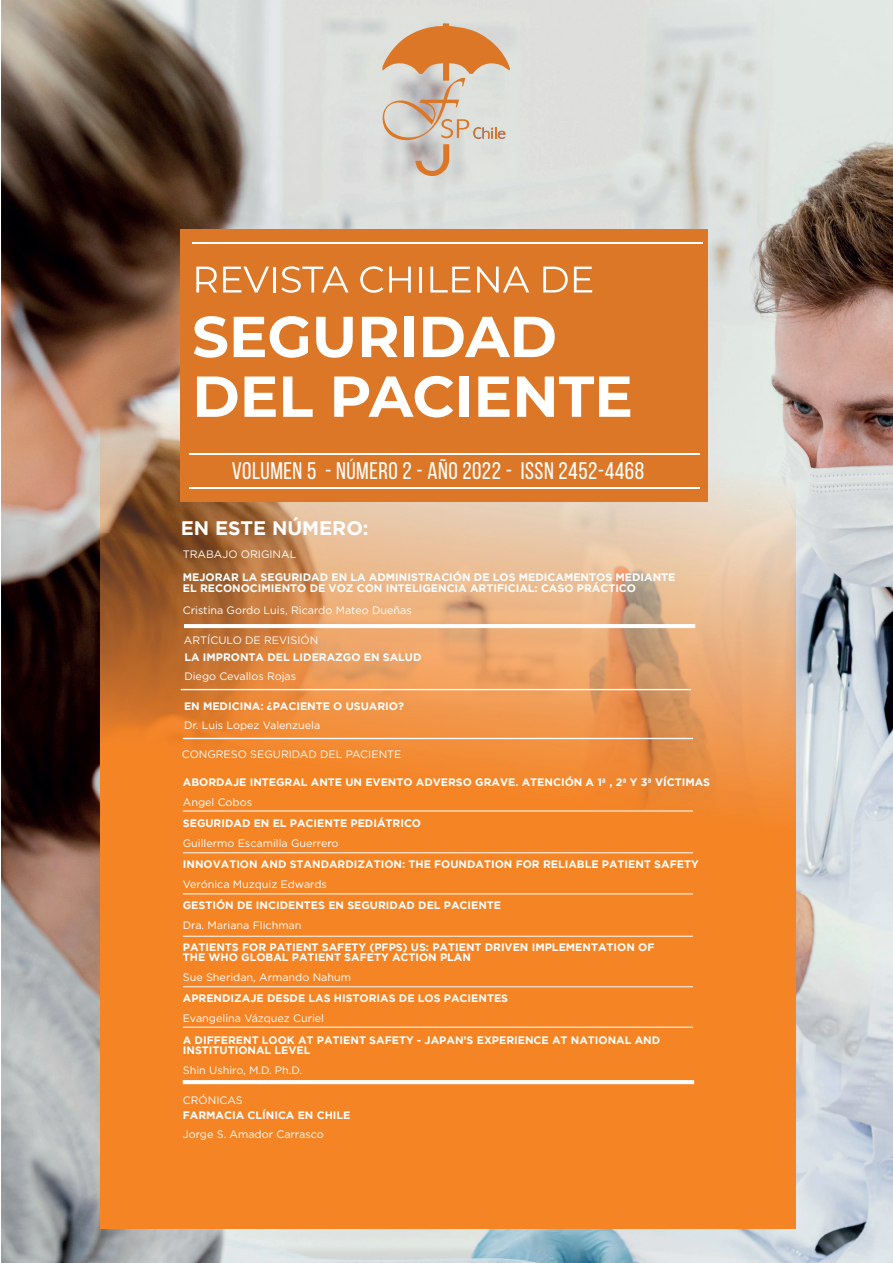
<style>
.page{position:relative;width:893px;height:1263px;background:#fff}
.page>*{position:absolute;margin:0;border:0;box-sizing:border-box;transform-origin:0 0}
.t1{font:24px "Bebas Neue";letter-spacing:.02em;color:#fff}
.t2{font:700 19.5px "Gotham";color:#fff}
.t3{font:700 10.8px/10.8px "Gotham";color:#fff}
.t4{font:10.8px "Gotham";color:#fff}
.t5{font:10.8px "Gotham";color:#fcfcfc}
</style>
<div class="page">
<img style="left:1px;top:0;width:892px;height:1263px">
<img style="left:100px;top:0;width:695px;height:1229px">
<div style="left:181px;top:230px;width:527px;height:272px;background:#db7726"></div>
<svg style="left:196px;top:267px;width:21px;height:25px"></svg>
<svg style="left:223px;top:267px;width:46px;height:25px"></svg>
<hr style="left:273px;top:267px;width:3px;height:25px;background:#fff">
<svg style="left:281px;top:266px;width:68px;height:27px"></svg>
<svg style="left:360px;top:266px;width:23px;height:27px"></svg>
<svg style="left:389px;top:267px;width:22px;height:25px"></svg>
<hr style="left:419px;top:267px;width:3px;height:25px;background:#fff">
<svg style="left:430px;top:267px;width:41px;height:25px"></svg>
<svg style="left:477px;top:267px;width:52px;height:25px"></svg>
<svg style="left:543px;top:267px;width:25px;height:25px"></svg>
<svg style="left:574px;top:267px;width:18px;height:25px"></svg>
<svg style="left:194px;top:316px;width:33px;height:42px"></svg>
<svg style="left:234px;top:316px;width:75px;height:42px"></svg>
<svg style="left:316px;top:317px;width:37px;height:41px"></svg>
<svg style="left:362px;top:317px;width:36px;height:40px"></svg>
<div style="left:404px;top:317px;width:10px;height:40px;background:#fff"></div>
<svg style="left:423px;top:317px;width:132px;height:40px"></svg>
<svg style="left:197px;top:376px;width:40px;height:41px"></svg>
<svg style="left:244px;top:376px;width:32px;height:41px"></svg>
<svg style="left:283px;top:376px;width:30px;height:41px"></svg>
<svg style="left:334px;top:376px;width:119px;height:41px"></svg>
<div style="left:459px;top:376px;width:10px;height:41px;background:#fff"></div>
<svg style="left:478px;top:376px;width:32px;height:41px"></svg>
<svg style="left:517px;top:376px;width:113px;height:41px"></svg>
<hr style="left:189px;top:453px;width:510px;height:2px;background:#fff">
<hr style="left:189px;top:487px;width:510px;height:2px;background:#fff">
<hr style="left:192px;top:242px;width:510px;height:2px;background:#fff">
<svg style="left:382px;top:23px;width:145px;height:153px;background:#d7c1ac"></svg>
<hr style="left:184px;top:624px;width:511px;height:4px;background:#fff">
<hr style="left:181px;top:689px;width:510px;height:1px;background:#fff">
<hr style="left:183px;top:738px;width:510px;height:1px;background:#fff">
<hr style="left:183px;top:811px;width:510px;height:1px;background:#fff">
<hr style="left:183px;top:852px;width:510px;height:1px;background:#fff">
<hr style="left:183px;top:894px;width:510px;height:1px;background:#fff">
<hr style="left:183px;top:936px;width:510px;height:1px;background:#fff">
<hr style="left:183px;top:986px;width:510px;height:1px;background:#fff">
<hr style="left:183px;top:1027px;width:510px;height:1px;background:#fff">
<svg style="left:183px;top:1080px;width:511px;height:4px"></svg>
<h1 class="t1" style="left:232px;top:458px;width:414px">VOLUMEN 5 - NÚMERO 2 - AÑO 2022 - ISSN 2452-4468</h1>
<h2 class="t2" style="left:181px;top:517px;width:189px">EN ESTE NÚMERO:</h2>
<p class="t5" style="left:183px;top:547px;width:115px">TRABAJO ORIGINAL</p>
<p class="t3" style="left:183px;top:572px;width:494px">MEJORAR LA SEGURIDAD EN LA ADMINISTRACIÓN DE LOS MEDICAMENTOS MEDIANTE<br>EL RECONOCIMIENTO DE VOZ CON INTELIGENCIA ARTIFICIAL: CASO PRÁCTICO</p>
<p class="t4" style="left:183px;top:603px;width:230px">Cristina Gordo Luis, Ricardo Mateo Dueñas</p>
<p class="t3" style="left:184px;top:651px;width:239px">LA IMPRONTA DEL LIDERAZGO EN SALUD</p>
<p class="t4" style="left:184px;top:669px;width:113px">Diego Cevallos Rojas</p>
<p class="t5" style="left:184px;top:634px;width:136px">ARTÍCULO DE REVISIÓN</p>
<p class="t3" style="left:184px;top:700px;width:221px">EN MEDICINA: ¿PACIENTE O USUARIO?</p>
<p class="t4" style="left:184px;top:718px;width:138px">Dr. Luis Lopez Valenzuela</p>
<p class="t5" style="left:182px;top:747px;width:221px">CONGRESO SEGURIDAD DEL PACIENTE</p>
<p class="t3" style="left:183px;top:776px;width:529px">ABORDAJE INTEGRAL ANTE UN EVENTO ADVERSO GRAVE. ATENCIÓN A 1ª , 2ª Y 3ª VÍCTIMAS</p>
<p class="t4" style="left:183px;top:795px;width:71px">Angel Cobos</p>
<p class="t3" style="left:183px;top:818px;width:240px">SEGURIDAD EN EL PACIENTE PEDIÁTRICO</p>
<p class="t4" style="left:183px;top:836px;width:157px">Guillermo Escamilla Guerrero</p>
<p class="t3" style="left:183px;top:859px;width:517px">INNOVATION AND STANDARDIZATION: THE FOUNDATION FOR RELIABLE PATIENT SAFETY</p>
<p class="t4" style="left:183px;top:877px;width:146px">Verónica Muzquiz Edwards</p>
<p class="t3" style="left:183px;top:900px;width:320px">GESTIÓN DE INCIDENTES EN SEGURIDAD DEL PACIENTE</p>
<p class="t4" style="left:183px;top:918px;width:120px">Dra. Mariana Flichman</p>
<p class="t3" style="left:183px;top:941px;width:473px">PATIENTS FOR PATIENT SAFETY (PFPS) US: PATIENT DRIVEN IMPLEMENTATION OF<br>THE WHO GLOBAL PATIENT SAFETY ACTION PLAN</p>
<p class="t4" style="left:183px;top:970px;width:170px">Sue Sheridan, Armando Nahum</p>
<p class="t3" style="left:183px;top:993px;width:327px">APRENDIZAJE DESDE LAS HISTORIAS DE LOS PACIENTES</p>
<p class="t4" style="left:183px;top:1011px;width:143px">Evangelina Vázquez Curiel</p>
<p class="t3" style="left:183px;top:1034px;width:479px">A DIFFERENT LOOK AT PATIENT SAFETY - JAPAN’S EXPERIENCE AT NATIONAL AND<br>INSTITUTIONAL LEVEL</p>
<p class="t4" style="left:183px;top:1063px;width:121px">Shin Ushiro, M.D. Ph.D.</p>
<p class="t5" style="left:183px;top:1093px;width:61px">CRÓNICAS</p>
<p class="t3" style="left:183px;top:1109px;width:169px">FARMACIA CLÍNICA EN CHILE</p>
<p class="t4" style="left:183px;top:1127px;width:142px">Jorge S. Amador Carrasco</p>
</div>
